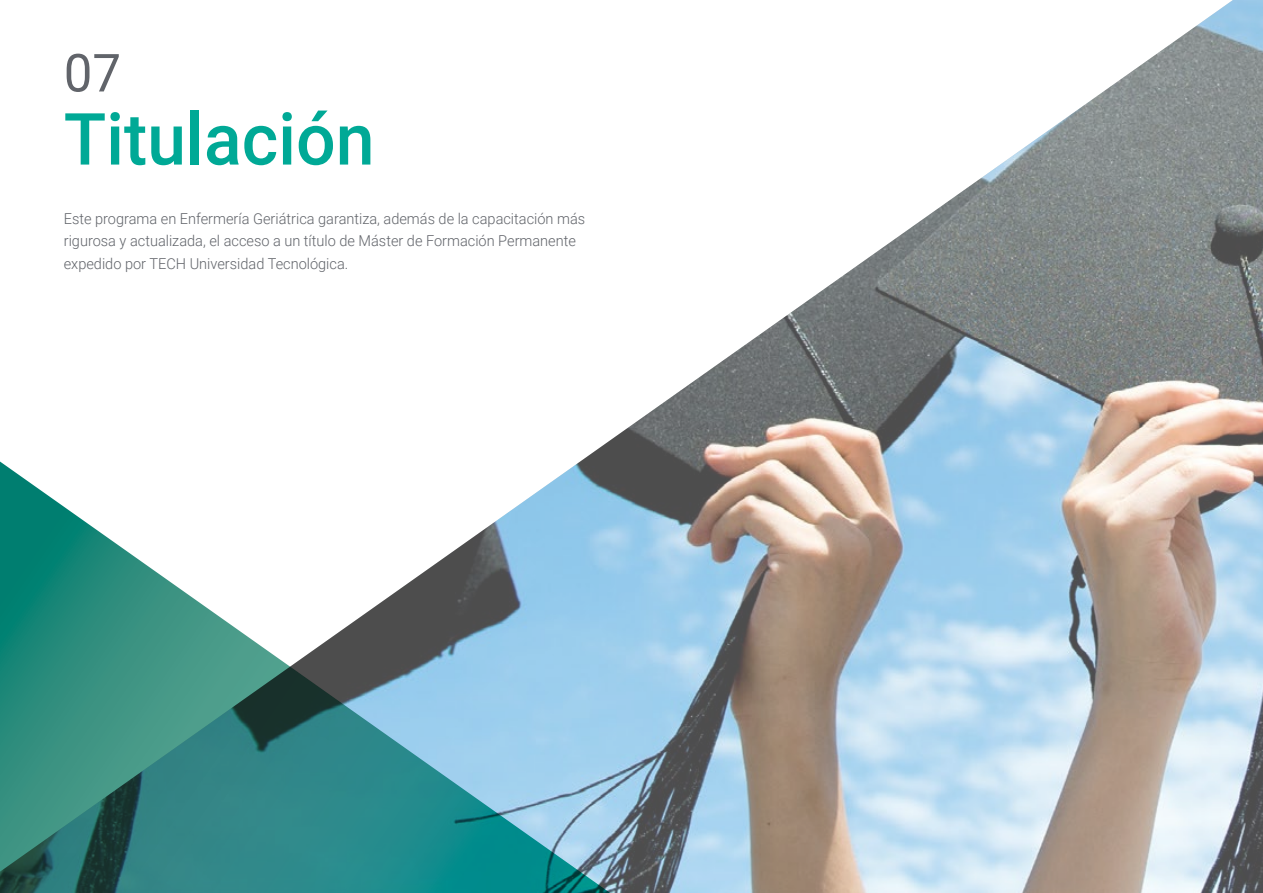
<style>
.page{position:relative;width:1263px;height:893px;background:#fff}
.page>*{position:absolute;margin:0;border:0;box-sizing:border-box;transform-origin:0 0}
.t1{font:500 72px "Roboto";color:#00a996}
.t2{font:52.5px "Roboto";color:#61646a}
.t3{font:300 15px/22.5px "Roboto";color:#61646a}
</style>
<div class="page">
<img style="left:602px;top:0;width:661px;height:893px">
<svg style="left:0;top:446px;width:640px;height:447px"></svg>
<h2 class="t2" style="left:64px;top:36px;width:59px">07</h2>
<h1 class="t1" style="left:64px;top:89px;width:312px">Titulación</h1>
<p class="t3" style="left:64px;top:207px;width:523px">Este programa en Enfermería Geriátrica garantiza, además de la capacitación más rigurosa y actualizada, el acceso a un título de Máster de Formación Permanente expedido por TECH Universidad Tecnológica.</p>
</div>
